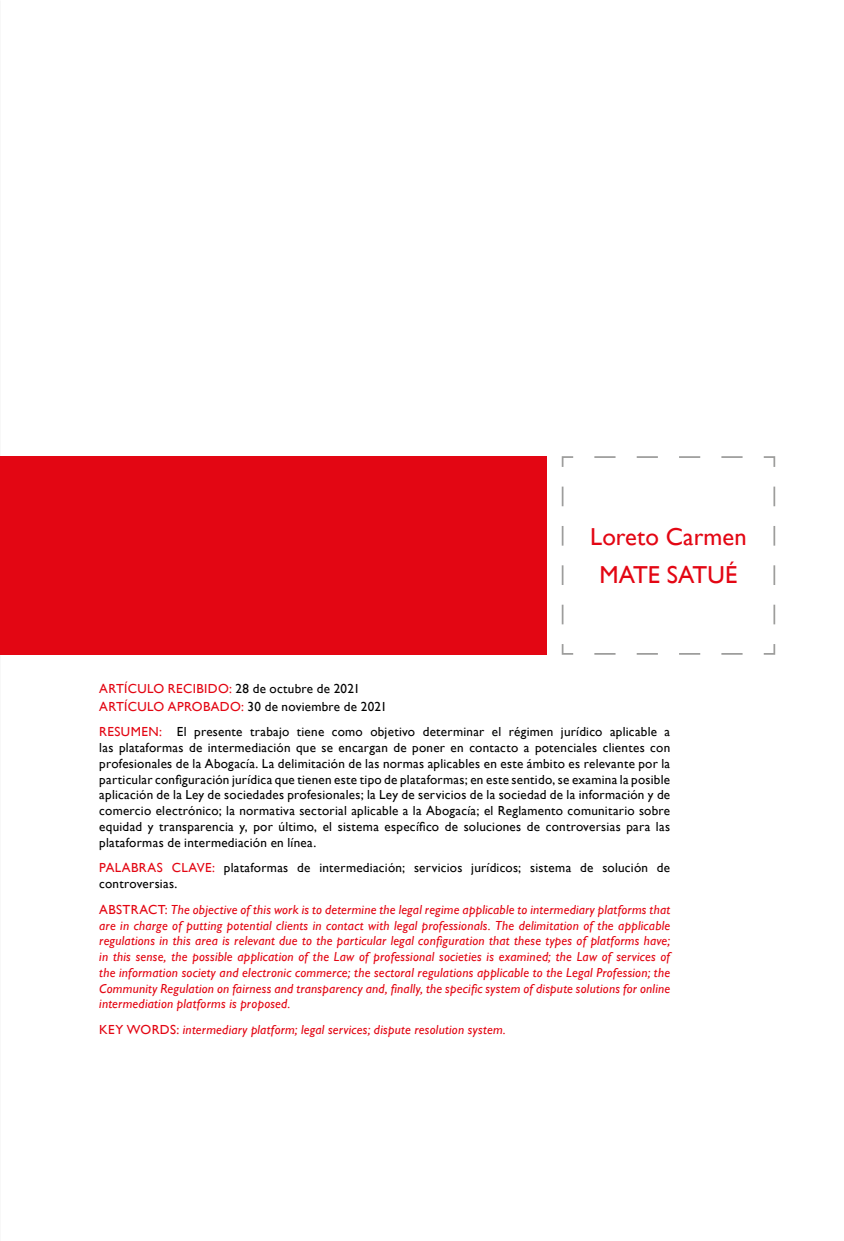
<style>
.page{position:relative;width:844px;height:1241px;background:#fff}
.page>*{position:absolute;margin:0;border:0;box-sizing:border-box;transform-origin:0 0}
.t1{font:24.5px/37.8px "Gill Sans";letter-spacing:.005em;color:#e30613;text-align:center}
.t2{font:13.12px/15.8px "Gill Sans";letter-spacing:.02em;color:#000}
.t3{font:italic 13.12px/15.8px "Gill Sans";letter-spacing:.02em;color:#e30613;text-align:justify}
.s1{color:#e30613}
.s2{font-style:normal}
</style>
<div class="page">
<div style="left:0;top:456px;width:546px;height:198px;background:#e30613"></div>
<svg style="left:561px;top:456px;width:214px;height:199px"></svg>
<h1 class="t1" style="left:590px;top:517px;width:158px">Loreto Carmen<br>MATE SATUÉ</h1>
<p class="t2" style="left:99px;top:679px;width:289px;line-height:17.5px"><span class="s1">ARTÍCULO RECIBIDO:</span> 28 de octubre de 2021<br><span class="s1">ARTÍCULO APROBADO:</span> 30 de noviembre de 2021</p>
<p class="t2" style="left:99px;top:723px;width:572px;text-align:justify"><span class="s1">RESUMEN:</span> El presente trabajo tiene como objetivo determinar el régimen jurídico aplicable a las plataformas de intermediación que se encargan de poner en contacto a potenciales clientes con profesionales de la Abogacía. La delimitación de las normas aplicables en este ámbito es relevante por la particular configuración jurídica que tienen este tipo de plataformas; en este sentido, se examina la posible aplicación de la Ley de sociedades profesionales; la Ley de servicios de la sociedad de la información y de comercio electrónico; la normativa sectorial aplicable a la Abogacía; el Reglamento comunitario sobre equidad y transparencia y, por último, el sistema específico de soluciones de controversias para las plataformas de intermediación en línea.</p>
<p class="t2" style="left:99px;top:859px;width:572px"><span class="s1">PALABRAS CLAVE:</span> plataformas de intermediación; servicios jurídicos; sistema de solución de controversias.</p>
<p class="t3" style="left:99px;top:901px;width:572px"><span class="s2">ABSTRACT:</span> The objective of this work is to determine the legal regime applicable to intermediary platforms that are in charge of putting potential clients in contact with legal professionals. The delimitation of the applicable regulations in this area is relevant due to the particular legal configuration that these types of platforms have; in this sense, the possible application of the Law of professional societies is examined; the Law of services of the information society and electronic commerce; the sectoral regulations applicable to the Legal Profession; the Community Regulation on fairness and transparency and, finally, the specific system of dispute solutions for online intermediation platforms is proposed.</p>
<p class="t3" style="left:99px;top:1021px;width:408px"><span class="s2">KEY WORDS:</span> intermediary platform; legal services; dispute resolution system.</p>
</div>
